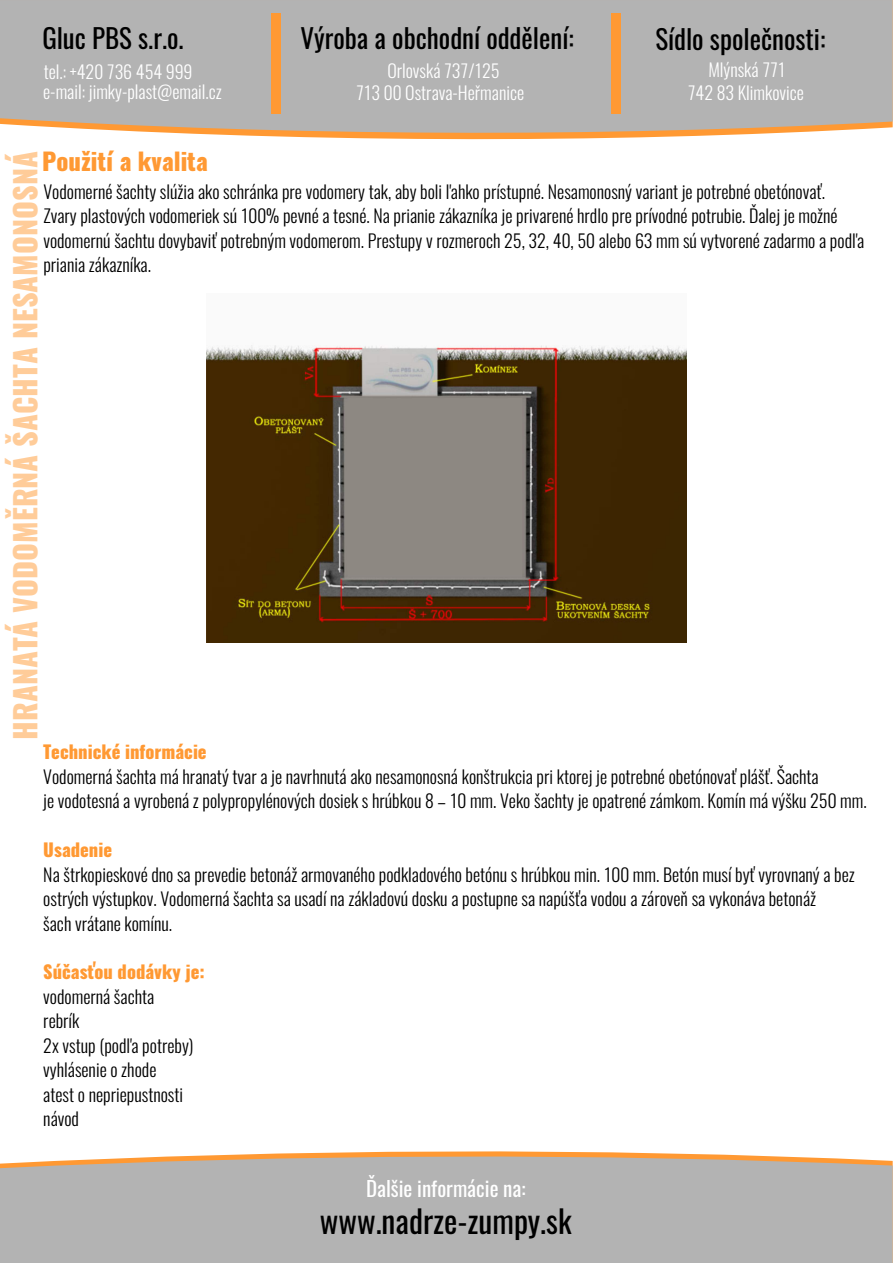
<style>
.page{position:relative;width:893px;height:1263px;background:#fff}
.page>*{position:absolute;margin:0;border:0;box-sizing:border-box;transform-origin:0 0}
.t1{font:31.65px "Oswald";color:#000}
.t2{font:800 30px "Oswald";color:rgb(255 153 51/.5)}
.t3{font:27px "Oswald";color:#000}
.t4{font:800 24px "Oswald";color:#f93}
.t5{font:21px "Oswald";color:#fff}
.t6{font:300 18px/24.5px "Oswald";color:#000}
.t7{font:300 18px/22.8px "Oswald";color:#fff;text-align:center}
.t8{font:800 18px "Oswald";color:#f93}
</style>
<div class="page">
<svg style="left:0;top:0;width:893px;height:138px;background:#b8b3af"></svg>
<div style="left:271px;top:13px;width:10px;height:101px;background:#f93"></div>
<div style="left:611px;top:13px;width:10px;height:101px;background:#f93"></div>
<img style="left:206px;top:345px;width:480px;height:297px">
<svg style="left:0;top:1152px;width:893px;height:111px;background:#b8b4af"></svg>
<h3 class="t3" style="left:42px;top:19px;width:143px">Gluc PBS s.r.o.</h3>
<h3 class="t3" style="left:655px;top:20px;width:172px">Sídlo společnosti:</h3>
<p class="t7" style="left:688px;top:58px;width:118px">Mlýnská 771<br>742 83 Klimkovice</p>
<h3 class="t3" style="left:300px;top:20px;width:275px">Výroba a obchodní oddělení:</h3>
<p class="t7" style="left:356px;top:60px;width:170px;line-height:21.9px">Orlovská 737/125<br>713 00 Ostrava-Heřmanice</p>
<p class="t7" style="left:43px;top:62px;width:180px;line-height:19.6px;text-align:left">tel.: +420 736 454 999 e-mail: jimky-plast@email.cz</p>
<h3 class="t4" style="left:42px;top:145px;width:167px">Použití a kvalita</h3>
<h2 class="t2" style="left:5px;top:739px;width:590px;rotate:-90deg">HRANATÁ VODOMĚRNÁ ŠACHTA NESAMONOSNÁ</h2>
<p class="t6" style="left:43px;top:179px;width:822px">Vodomerné šachty slúžia ako schránka pre vodomery tak, aby boli ľahko prístupné. Nesamonosný variant je potrebné obetónovať.<br>Zvary plastových vodomeriek sú 100% pevné a tesné. Na prianie zákazníka je privarené hrdlo pre prívodné potrubie. Ďalej je možné vodomernú šachtu dovybaviť potrebným vodomerom. Prestupy v rozmeroch 25, 32, 40, 50 alebo 63 mm sú vytvorené zadarmo a podľa priania zákazníka.</p>
<p class="t8" style="left:43px;top:740px;width:165px">Technické informácie</p>
<p class="t6" style="left:43px;top:764px;width:825px">Vodomerná šachta má hranatý tvar a je navrhnutá ako nesamonosná konštrukcia pri ktorej je potrebné obetónovať plášť. Šachta<br>je vodotesná a vyrobená z polypropylénových dosiek s hrúbkou 8 – 10 mm. Veko šachty je opatrené zámkom. Komín má výšku 250 mm.</p>
<p class="t8" style="left:43px;top:837px;width:70px">Usadenie</p>
<p class="t6" style="left:43px;top:862px;width:813px">Na štrkopieskové dno sa prevedie betonáž armovaného podkladového betónu s hrúbkou min. 100 mm. Betón musí byť vyrovnaný a bez ostrých výstupkov. Vodomerná šachta sa usadí na základovú dosku a postupne sa napúšťa vodou a zároveň sa vykonáva betonáž<br>šach vrátane komínu.</p>
<p class="t8" style="left:43px;top:960px;width:163px">Súčasťou dodávky je:</p>
<p class="t6" style="left:43px;top:984px;width:152px">vodomerná šachta rebrík<br>2x vstup (podľa potreby) vyhlásenie o zhode<br>atest o nepriepustnosti návod</p>
<p class="t5" style="left:366px;top:1174px;width:161px">Ďalšie informácie na:</p>
<h1 class="t1" style="left:320px;top:1200px;width:253px">www.nadrze-zumpy.sk</h1>
</div>
